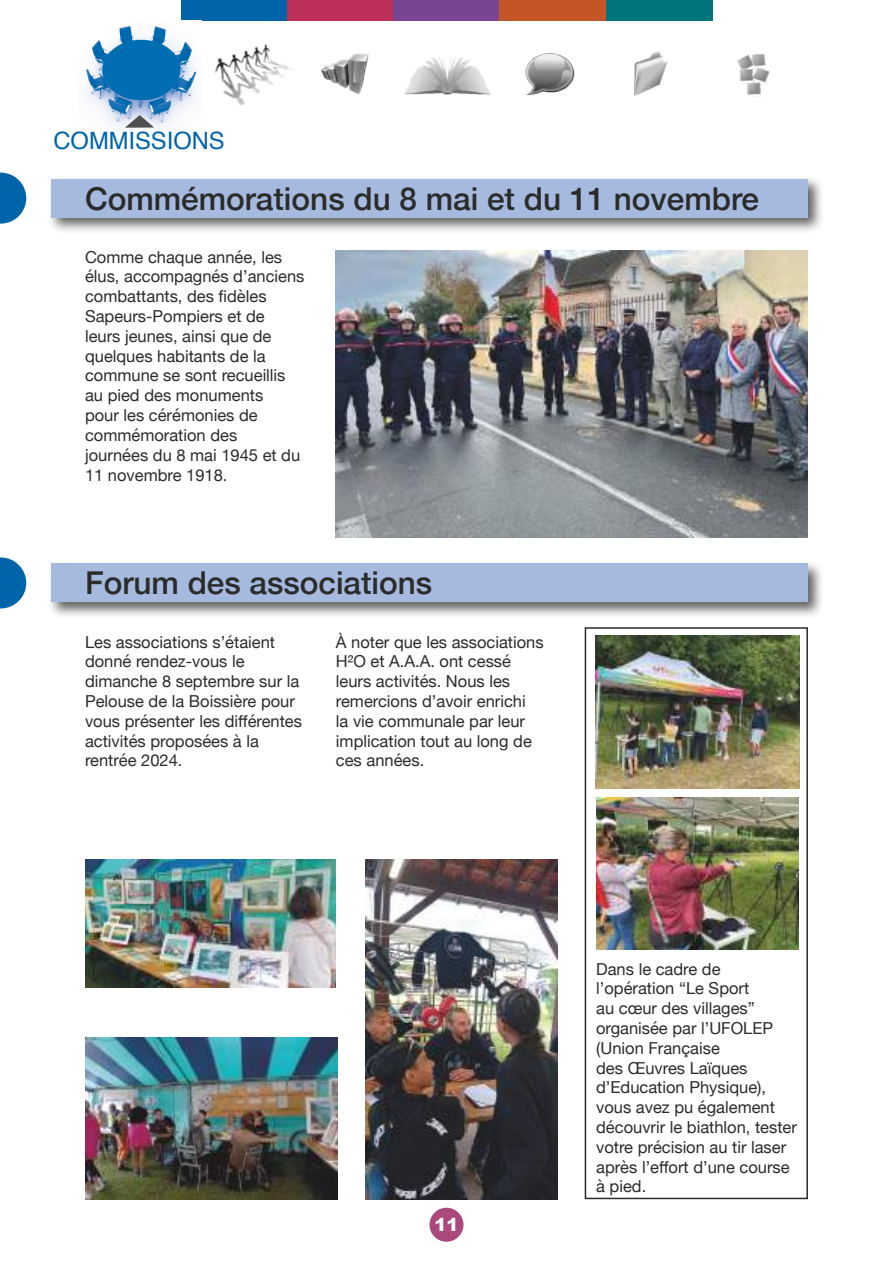
<style>
.page{position:relative;width:893px;height:1263px;background:#fff}
.page>*{position:absolute;margin:0;border:0;box-sizing:border-box;transform-origin:0 0}
.t1{font:500 31.5px "Helvetica Neue";color:#2b2b2a}
.t2{font:23.85px "Helvetica";color:#0064aa}
.t3{font:900 18px "Arial";color:#fff}
.t4{font:16.5px/19.8px "Helvetica Neue";color:#2b2b2a}
</style>
<div class="page">
<div style="left:429px;top:1208px;width:34px;height:34px;background:#ab497c;border-radius:50%"></div>
<svg style="left:0;top:173px;width:26px;height:51px"></svg>
<div style="left:47px;top:175px;width:777px;height:59px;background:#2b2b2a;opacity:.75"></div>
<div style="left:51px;top:179px;width:757px;height:38px;background:#a6badf"></div>
<svg style="left:0;top:557px;width:26px;height:51px"></svg>
<div style="left:47px;top:560px;width:777px;height:58px;background:#2b2b2a;opacity:.75"></div>
<div style="left:51px;top:564px;width:757px;height:38px;background:#a6badf"></div>
<img style="left:214px;top:44px;width:79px;height:61px">
<img style="left:320px;top:53px;width:49px;height:42px">
<img style="left:404px;top:57px;width:87px;height:38px">
<img style="left:525px;top:53px;width:50px;height:43px">
<img style="left:634px;top:51px;width:34px;height:45px">
<img style="left:737px;top:53px;width:32px;height:44px">
<div style="left:181px;top:0;width:112px;height:20px;background:#0064aa"></div>
<div style="left:287px;top:0;width:113px;height:20px;background:#bc2f59"></div>
<div style="left:393px;top:0;width:113px;height:20px;background:#794492"></div>
<div style="left:500px;top:0;width:112px;height:20px;background:#c35527"></div>
<div style="left:606px;top:0;width:106px;height:20px;background:#00757c"></div>
<img style="left:86px;top:25px;width:111px;height:103px">
<svg style="left:125px;top:115px;width:29px;height:13px"></svg>
<img style="left:336px;top:251px;width:472px;height:287px">
<img style="left:366px;top:859px;width:191px;height:340px">
<img style="left:85px;top:1037px;width:252px;height:162px">
<img style="left:85px;top:859px;width:251px;height:129px">
<img style="left:595px;top:636px;width:204px;height:153px">
<img style="left:596px;top:797px;width:203px;height:152px">
<div style="left:585px;top:627px;width:223px;height:572px;border:2px solid #2b2b2a"></div>
<h2 class="t2" style="left:53px;top:123px;width:173px">COMMISSIONS</h2>
<h1 class="t1" style="left:85px;top:173px;width:675px">Commémorations du 8 mai et du 11 novembre</h1>
<p class="t4" style="left:85px;top:248px;width:221px">Comme chaque année, les élus, accompagnés d’anciens combattants, des fidèles<br>Sapeurs-Pompiers et de<br>leurs jeunes, ainsi que de quelques habitants de la commune se sont recueillis au pied des monuments<br>pour les cérémonies de commémoration des journées du 8 mai 1945 et du<br>11 novembre 1918.</p>
<h1 class="t1" style="left:85px;top:558px;width:349px">Forum des associations</h1>
<p class="t4" style="left:85px;top:633px;width:219px">Les associations s’étaient donné rendez-vous le dimanche 8 septembre sur la<br>Pelouse de la Boissière pour vous présenter les différentes activités proposées à la rentrée 2024.</p>
<p class="t4" style="left:336px;top:633px;width:209px">À noter que les associations<br>H²O et A.A.A. ont cessé leurs activités. Nous les remercions d’avoir enrichi<br>la vie communale par leur implication tout au long de ces années.</p>
<p class="t3" style="left:434px;top:1212px;width:26px">11</p>
<p class="t4" style="left:596px;top:960px;width:202px">Dans le cadre de l’opération “Le Sport<br>au cœur des villages” organisée par l’UFOLEP (Union Française<br>des Œuvres Laïques d’Education Physique), vous avez pu également découvrir le biathlon, tester votre précision au tir laser après l’effort d’une course à pied.</p>
</div>
